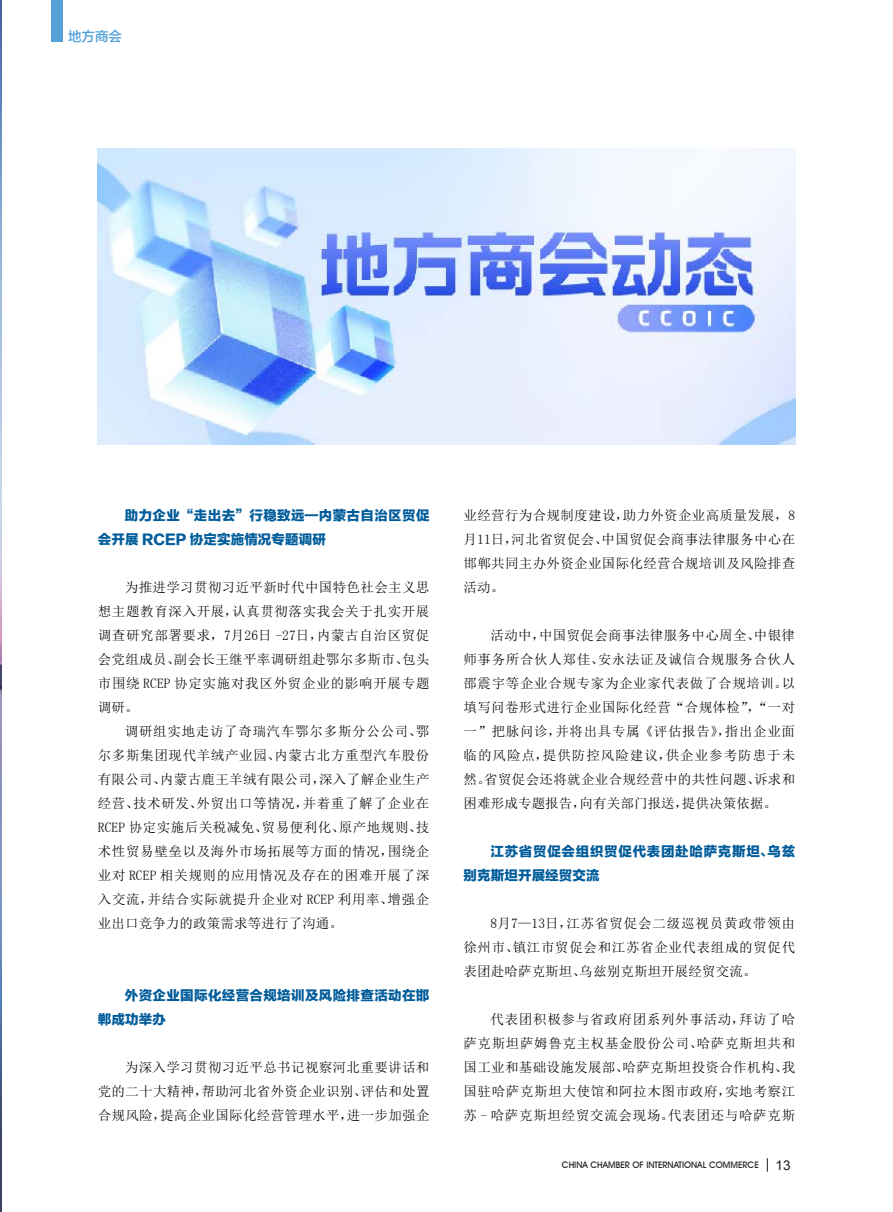
<style>
.page{position:relative;width:893px;height:1212px;background:#fff}
.page>*{position:absolute;margin:0;border:0;box-sizing:border-box;transform-origin:0 0}
.正文{font:13.5px/24px "Sim Sun";letter-spacing:.025em;color:#000;text-align:justify}
.正文-2{font:13.5px/24px "FZLTTHK GBK1 0";letter-spacing:.025em;color:#005c9a}
.正文-3{font:13.5px/24px "FZLTTHK GBK1 0";letter-spacing:.055em;color:#005c9a}
.t1{font:13.5px "FZLTZHK GBK1 0";color:#55a2d9}
.t2{font:500 9px "Avant Garde IT Cby BT";color:#231f20}
.s1{font-family:"Arial";font-weight:400;font-size:13.5px}
</style>
<div class="page">
<svg style="left:767px;top:1158px;width:1px;height:14px"></svg>
<img style="left:0;top:0;width:1px;height:1212px">
<img style="left:98px;top:148px;width:697px;height:297px">
<div style="left:51px;top:0;width:12px;height:42px;background:#55a2d9"></div>
<p class="t1" style="left:68px;top:29px;width:55px">地方商会</p>
<p class="正文-2" style="left:98px;top:504px;width:333px;text-indent:27px">助力企业“走出去”行稳致远—内蒙古自治区贸促会开展 RCEP 协定实施情况专题调研</p>
<p class="正文" style="left:98px;top:575px;width:333px;text-indent:27px">为推进学习贯彻习近平新时代中国特色社会主义思想主题教育深入开展，认真贯彻落实我会关于扎实开展调查研究部署要求，7月26日 -27日，内蒙古自治区贸促会党组成员、副会长王继平率调研组赴鄂尔多斯市、包头市围绕 RCEP 协定实施对我区外贸企业的影响开展专题调研。</p>
<p class="正文" style="left:98px;top:719px;width:333px;text-indent:27px">调研组实地走访了奇瑞汽车鄂尔多斯分公公司、鄂尔多斯集团现代羊绒产业园、内蒙古北方重型汽车股份有限公司、内蒙古鹿王羊绒有限公司，深入了解企业生产经营、技术研发、外贸出口等情况，并着重了解了企业在RCEP 协定实施后关税减免、贸易便利化、原产地规则、技术性贸易壁垒以及海外市场拓展等方面的情况，围绕企业对 RCEP 相关规则的应用情况及存在的困难开展了深入交流，并结合实际就提升企业对 RCEP 利用率、增强企业出口竞争力的政策需求等进行了沟通。</p>
<p class="正文-2" style="left:98px;top:984px;width:333px;text-indent:27px">外资企业国际化经营合规培训及风险排查活动在邯郸成功举办</p>
<p class="正文" style="left:98px;top:1055px;width:333px;text-indent:27px">为深入学习贯彻习近平总书记视察河北重要讲话和党的二十大精神，帮助河北省外资企业识别、评估和处置合规风险，提高企业国际化经营管理水平，进一步加强企</p>
<p class="正文" style="left:463px;top:503px;width:333px">业经营行为合规制度建设，助力外资企业高质量发展，8月11日，河北省贸促会、中国贸促会商事法律服务中心在邯郸共同主办外资企业国际化经营合规培训及风险排查活动。</p>
<p class="正文" style="left:463px;top:623px;width:333px;text-indent:27px">活动中，中国贸促会商事法律服务中心周全、中银律师事务所合伙人郑佳、安永法证及诚信合规服务合伙人邵震宇等企业合规专家为企业家代表做了合规培训。以填写问卷形式进行企业国际化经营“合规体检”，“一对一”把脉问诊，并将出具专属《评估报告》，指出企业面临的风险点，提供防控风险建议，供企业参考防患于未然。省贸促会还将就企业合规经营中的共性问题、诉求和困难形成专题报告，向有关部门报送，提供决策依据。</p>
<p class="正文-3" style="left:463px;top:840px;width:333px;text-indent:27px">江苏省贸促会组织贸促代表团赴哈萨克斯坦、乌兹别克斯坦开展经贸交流</p>
<p class="正文" style="left:463px;top:911px;width:333px;text-indent:27px">8月7—13日，江苏省贸促会二级巡视员黄政带领由徐州市、镇江市贸促会和江苏省企业代表组成的贸促代表团赴哈萨克斯坦、乌兹别克斯坦开展经贸交流。</p>
<p class="正文" style="left:463px;top:1007px;width:333px;text-indent:27px">代表团积极参与省政府团系列外事活动，拜访了哈萨克斯坦萨姆鲁克主权基金股份公司、哈萨克斯坦共和国工业和基础设施发展部、哈萨克斯坦投资合作机构、我国驻哈萨克斯坦大使馆和阿拉木图市政府，实地考察江苏 - 哈萨克斯坦经贸交流会现场。代表团还与哈萨克斯</p>
<p class="t2" style="left:562px;top:1159px;width:230px">CHINA CHAMBER OF INTERNATIONAL COMMERCE <span class="s1">13</span></p>
</div>
